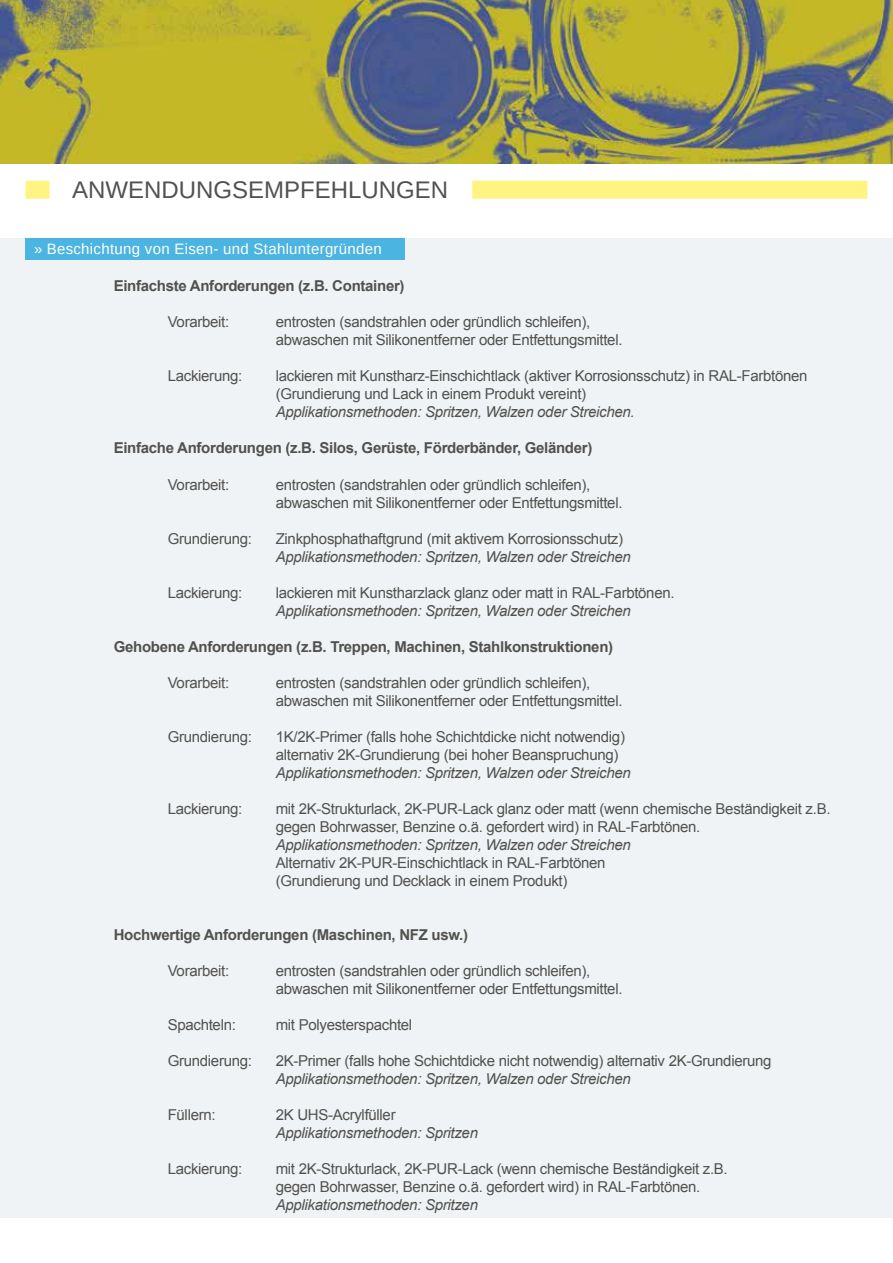
<style>
.page{position:relative;width:893px;height:1263px;background:#fff}
.page>*{position:absolute;margin:0;border:0;box-sizing:border-box;transform-origin:0 0}
.t1{font:24px "Arimo";color:#52514f}
.t2{font:15px/18px "Arial";letter-spacing:-.02em;color:#52514f}
.t3{font:italic 15px "Arial";letter-spacing:-.02em;color:#52514f}
.t4{font:700 15px "Arial";letter-spacing:-.02em;color:#52514f}
.t5{font:15px "Arimo";letter-spacing:.02em;color:#fff}
</style>
<div class="page">
<div style="left:0;top:238px;width:893px;height:979px;background:#eff3f5"></div>
<div style="left:26px;top:238px;width:379px;height:21px;background:#4cb4e1"></div>
<div style="left:26px;top:181px;width:24px;height:18px;background:#fff481"></div>
<div style="left:472px;top:181px;width:395px;height:18px;background:#fff481"></div>
<img style="left:0;top:0;width:893px;height:163px">
<h1 class="t1" style="left:72px;top:174px;width:378px">ANWENDUNGSEMPFEHLUNGEN</h1>
<p class="t5" style="left:34px;top:239px;width:349px">» Beschichtung von Eisen- und Stahluntergründen</p>
<p class="t4" style="left:114px;top:276px;width:292px">Einfachste Anforderungen (z.B. Container)</p>
<p class="t2" style="left:168px;top:313px;width:63px">Vorarbeit:</p>
<p class="t2" style="left:276px;top:313px;width:348px">entrosten (sandstrahlen oder gründlich schleifen), abwaschen mit Silikonentferner oder Entfettungsmittel.</p>
<p class="t2" style="left:168px;top:367px;width:76px">Lackierung:</p>
<p class="t2" style="left:276px;top:367px;width:533px">lackieren mit Kunstharz-Einschichtlack (aktiver Korrosionsschutz) in RAL-Farbtönen (Grundierung und Lack in einem Produkt vereint)</p>
<p class="t3" style="left:276px;top:402px;width:360px">Applikationsmethoden: Spritzen, Walzen oder Streichen.</p>
<p class="t4" style="left:114px;top:438px;width:480px">Einfache Anforderungen (z.B. Silos, Gerüste, Förderbänder, Geländer)</p>
<p class="t2" style="left:168px;top:475px;width:63px">Vorarbeit:</p>
<p class="t2" style="left:276px;top:475px;width:348px">entrosten (sandstrahlen oder gründlich schleifen), abwaschen mit Silikonentferner oder Entfettungsmittel.</p>
<p class="t2" style="left:168px;top:529px;width:86px">Grundierung:</p>
<p class="t2" style="left:276px;top:529px;width:349px">Zinkphosphathaftgrund (mit aktivem Korrosionsschutz)</p>
<p class="t3" style="left:276px;top:546px;width:357px">Applikationsmethoden: Spritzen, Walzen oder Streichen</p>
<p class="t2" style="left:168px;top:583px;width:76px">Lackierung:</p>
<p class="t2" style="left:276px;top:583px;width:400px">lackieren mit Kunstharzlack glanz oder matt in RAL-Farbtönen.</p>
<p class="t3" style="left:276px;top:600px;width:357px">Applikationsmethoden: Spritzen, Walzen oder Streichen</p>
<p class="t4" style="left:114px;top:636px;width:501px">Gehobene Anforderungen (z.B. Treppen, Machinen, Stahlkonstruktionen)</p>
<p class="t2" style="left:168px;top:673px;width:63px">Vorarbeit:</p>
<p class="t2" style="left:276px;top:673px;width:348px">entrosten (sandstrahlen oder gründlich schleifen), abwaschen mit Silikonentferner oder Entfettungsmittel.</p>
<p class="t2" style="left:168px;top:727px;width:86px">Grundierung:</p>
<p class="t2" style="left:276px;top:727px;width:351px">1K/2K-Primer (falls hohe Schichtdicke nicht notwendig) alternativ 2K-Grundierung (bei hoher Beanspruchung)</p>
<p class="t3" style="left:276px;top:762px;width:357px">Applikationsmethoden: Spritzen, Walzen oder Streichen</p>
<p class="t2" style="left:168px;top:799px;width:76px">Lackierung:</p>
<p class="t2" style="left:276px;top:799px;width:556px">mit 2K-Strukturlack, 2K-PUR-Lack glanz oder matt (wenn chemische Beständigkeit z.B. gegen Bohrwasser, Benzine o.ä. gefordert wird) in RAL-Farbtönen.</p>
<p class="t3" style="left:276px;top:834px;width:357px">Applikationsmethoden: Spritzen, Walzen oder Streichen</p>
<p class="t2" style="left:276px;top:853px;width:331px">Alternativ 2K-PUR-Einschichtlack in RAL-Farbtönen (Grundierung und Decklack in einem Produkt)</p>
<p class="t4" style="left:114px;top:924px;width:356px">Hochwertige Anforderungen (Maschinen, NFZ usw.)</p>
<p class="t2" style="left:168px;top:961px;width:63px">Vorarbeit:</p>
<p class="t2" style="left:276px;top:961px;width:348px">entrosten (sandstrahlen oder gründlich schleifen), abwaschen mit Silikonentferner oder Entfettungsmittel.</p>
<p class="t2" style="left:168px;top:1015px;width:70px">Spachteln:</p>
<p class="t2" style="left:276px;top:1015px;width:138px">mit Polyesterspachtel</p>
<p class="t2" style="left:168px;top:1051px;width:86px">Grundierung:</p>
<p class="t2" style="left:276px;top:1051px;width:497px">2K-Primer (falls hohe Schichtdicke nicht notwendig) alternativ 2K-Grundierung</p>
<p class="t3" style="left:276px;top:1068px;width:357px">Applikationsmethoden: Spritzen, Walzen oder Streichen</p>
<p class="t2" style="left:168px;top:1105px;width:49px">Füllern:</p>
<p class="t2" style="left:276px;top:1105px;width:121px">2K UHS-Acrylfüller</p>
<p class="t3" style="left:276px;top:1122px;width:204px">Applikationsmethoden: Spritzen</p>
<p class="t2" style="left:168px;top:1159px;width:76px">Lackierung:</p>
<p class="t2" style="left:276px;top:1159px;width:454px">mit 2K-Strukturlack, 2K-PUR-Lack (wenn chemische Beständigkeit z.B. gegen Bohrwasser, Benzine o.ä. gefordert wird) in RAL-Farbtönen.</p>
<p class="t3" style="left:276px;top:1194px;width:204px">Applikationsmethoden: Spritzen</p>
</div>
